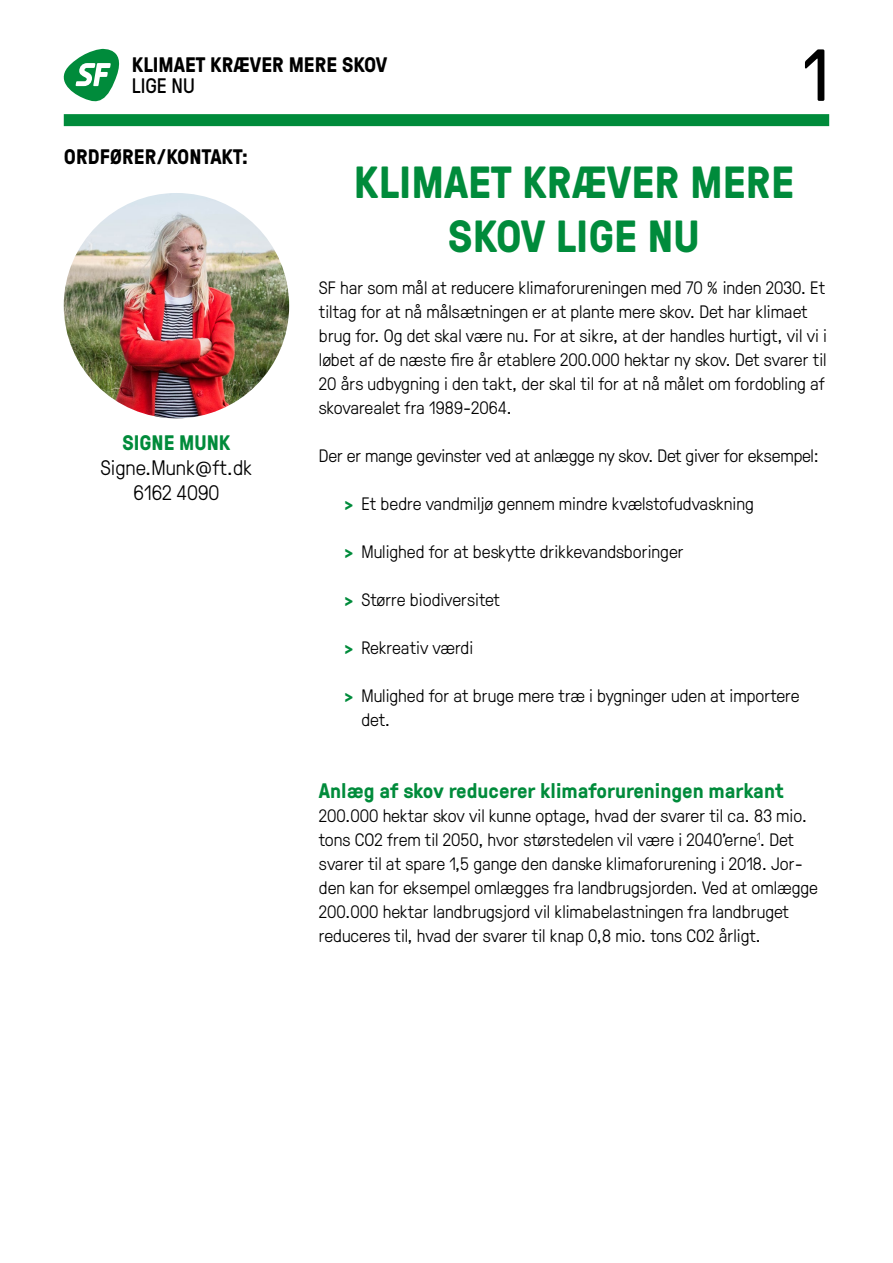
<style>
.page{position:relative;width:893px;height:1263px;background:#fff}
.page>*{position:absolute;margin:0;border:0;box-sizing:border-box;transform-origin:0 0}
.t1{font:73.5px "GT Pressura";color:#000}
.t2{font:700 45px/54px "GT Pressura";color:#008b3b;text-align:center}
.t3{font:700 21px "GT Pressura";color:#008b3b}
.t4{font:700 21px "GT Pressura";color:#000}
.t5{font:300 21px/25.2px "GT Pressura";color:#000;text-align:center}
.t6{font:21px "GT Pressura";color:#000}
.t7{font:300 18px/24px "GT Pressura";color:#000}
.s1{font-weight:700;color:#008b3b}
</style>
<div class="page">
<div style="left:64px;top:114px;width:765px;height:12px;background:#008b3b"></div>
<svg style="left:64px;top:49px;width:55px;height:52px"></svg>
<img style="left:64px;top:193px;width:225px;height:225px;border-radius:113px">
<p class="t4" style="left:132px;top:49px;width:257px">KLIMAET KRÆVER MERE SKOV</p>
<p class="t6" style="left:132px;top:71px;width:65px">LIGE NU</p>
<h1 class="t1" style="left:802px;top:23px;width:28px">1</h1>
<p class="t4" style="left:64px;top:141px;width:186px">ORDFØRER/KONTAKT:</p>
<p class="t3" style="left:122px;top:427px;width:110px">SIGNE MUNK</p>
<p class="t5" style="left:100px;top:454px;width:154px">Signe.Munk@ft.dk<br>6162 4090</p>
<h2 class="t2" style="left:354px;top:153px;width:442px">KLIMAET KRÆVER MERE<br>SKOV LIGE NU</h2>
<p class="t7" style="left:319px;top:275px;width:510px">SF har som mål at reducere klimaforureningen med 70 % inden 2030. Et tiltag for at nå målsætningen er at plante mere skov. Det har klimaet brug for. Og det skal være nu. For at sikre, at der handles hurtigt, vil vi i løbet af de næste fire år etablere 200.000 hektar ny skov. Det svarer til 20 års udbygning i den takt, der skal til for at nå målet om fordobling af skovarealet fra 1989-2064.</p>
<p class="t7" style="left:319px;top:443px;width:501px">Der er mange gevinster ved at anlægge ny skov. Det giver for eksempel:</p>
<p class="t7" style="left:344px;top:491px;width:411px"><span class="s1">&gt;</span> Et bedre vandmiljø gennem mindre kvælstofudvaskning</p>
<p class="t7" style="left:344px;top:539px;width:341px"><span class="s1">&gt;</span> Mulighed for at beskytte drikkevandsboringer</p>
<p class="t7" style="left:344px;top:587px;width:157px"><span class="s1">&gt;</span> Større biodiversitet</p>
<p class="t7" style="left:344px;top:635px;width:130px"><span class="s1">&gt;</span> Rekreativ værdi</p>
<p class="t7" style="left:361px;top:683px;width:440px;text-indent:-17px"><span class="s1">&gt;</span> Mulighed for at bruge mere træ i bygninger uden at importere det.</p>
<p class="t3" style="left:319px;top:775px;width:466px">Anlæg af skov reducerer klimaforureningen markant</p>
<p class="t7" style="left:319px;top:803px;width:501px">200.000 hektar skov vil kunne optage, hvad der svarer til ca. 83 mio. tons CO2 frem til 2050, hvor størstedelen vil være i 2040’erne<sup>1</sup>. Det svarer til at spare 1,5 gange den danske klimaforurening i 2018. Jor&shy;den kan for eksempel omlægges fra landbrugsjorden. Ved at omlægge 200.000 hektar landbrugsjord vil klimabelastningen fra landbruget reduceres til, hvad der svarer til knap 0,8 mio. tons CO2 årligt.</p>
</div>
